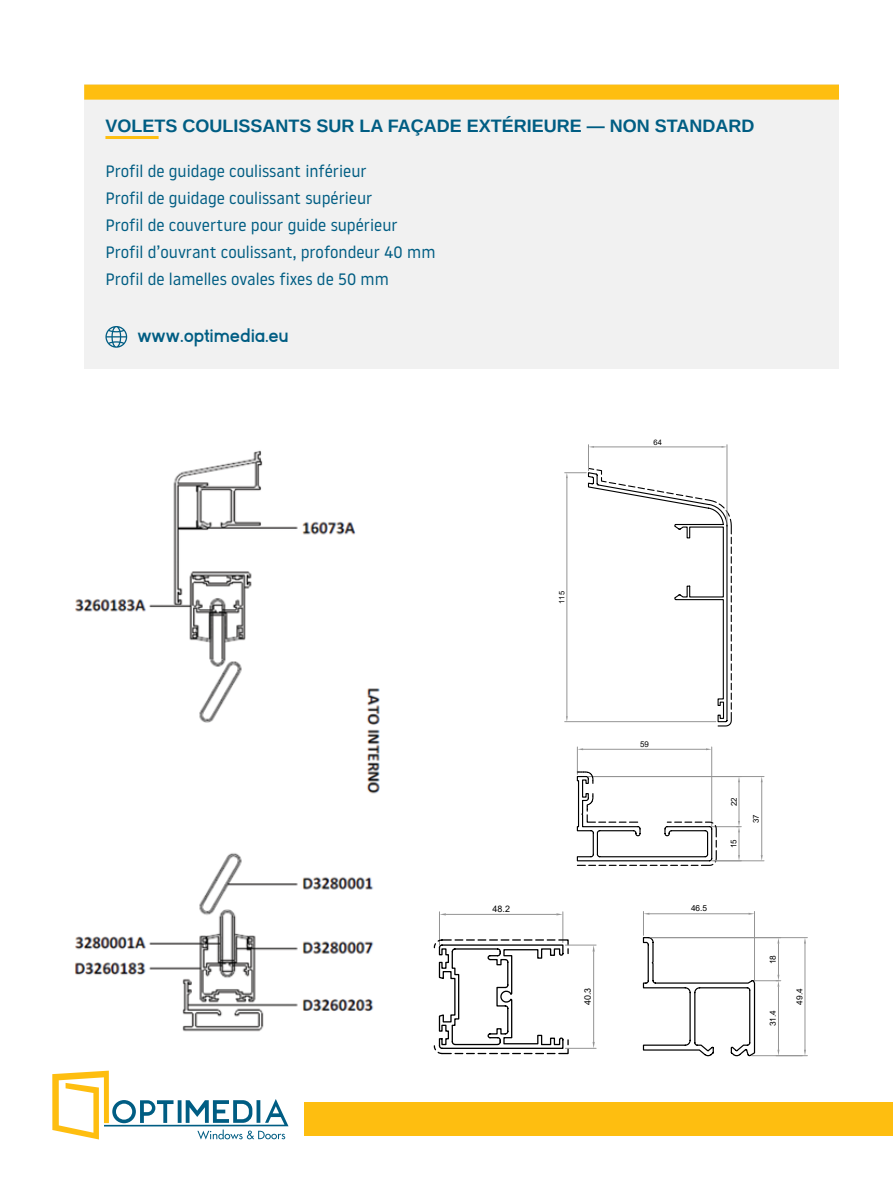
<style>
.page{position:relative;width:893px;height:1191px;background:#fff}
.page>*{position:absolute;margin:0;border:0;box-sizing:border-box;transform-origin:0 0}
.t1{font:700 19.5px "Kayak Sans";color:#005d83}
.t2{font:700 18px "Arimo";color:#005d83}
.t3{font:16.5px/27px "Noway";color:#005d83}
.t4{font:9px "Arial";color:#000}
.t5{font:8.4px "Arial";color:#000}
.t6{font:7.95px "Arial";color:#000}
.t7{font:7.5px "Arial";color:#000}
</style>
<div class="page">
<svg style="left:52px;top:1070px;width:237px;height:69px"></svg>
<div style="left:304px;top:1102px;width:589px;height:33px;background:#febe10"></div>
<img style="left:74px;top:450px;width:306px;height:582px">
<div style="left:84px;top:85px;width:755px;height:284px;background:#f1f1f1"></div>
<hr style="left:105px;top:136px;width:54px;height:3px;background:#febe10">
<div style="left:84px;top:85px;width:755px;height:15px;background:#febe10"></div>
<svg style="left:105px;top:326px;width:22px;height:22px"></svg>
<svg style="left:565px;top:445px;width:167px;height:282px"></svg>
<hr style="left:712px;top:860px;width:52px;height:1px;background:#949494">
<hr style="left:588px;top:776px;width:176px;height:1px;background:#949494">
<hr style="left:761px;top:782px;width:1px;height:73px;background:#949494">
<svg style="left:576px;top:747px;width:165px;height:119px"></svg>
<hr style="left:439px;top:911px;width:1px;height:34px;background:#949494">
<hr style="left:562px;top:911px;width:1px;height:31px;background:#949494">
<hr style="left:446px;top:914px;width:110px;height:1px;background:#949494">
<svg style="left:556px;top:913px;width:7px;height:2px"></svg>
<svg style="left:433px;top:938px;width:136px;height:117px"></svg>
<hr style="left:565px;top:1048px;width:31px;height:1px;background:#949494">
<hr style="left:565px;top:944px;width:31px;height:1px;background:#949494">
<hr style="left:593px;top:951px;width:1px;height:91px;background:#949494">
<hr style="left:752px;top:1055px;width:55px;height:1px;background:#949494">
<hr style="left:651px;top:937px;width:156px;height:1px;background:#949494">
<svg style="left:642px;top:911px;width:164px;height:146px"></svg>
<p class="t2" style="left:105px;top:113px;width:651px">VOLETS COULISSANTS SUR LA FAÇADE EXTÉRIEURE — NON STANDARD</p>
<p class="t3" style="left:105px;top:157px;width:331px">Profil de guidage coulissant inférieur<br>Profil de guidage coulissant supérieur<br>Profil de couverture pour guide supérieur Profil d’ouvrant coulissant, profondeur 40 mm Profil de lamelles ovales fixes de 50 mm</p>
<p class="t1" style="left:137px;top:325px;width:153px">www.optimedia.eu</p>
<p class="t7" style="left:653px;top:437px;width:10px">64</p>
<p class="t7" style="left:557px;top:604px;width:14px;rotate:-90deg">115</p>
<p class="t4" style="left:493px;top:902px;width:19px">48.2</p>
<p class="t6" style="left:640px;top:738px;width:10px">59</p>
<p class="t5" style="left:691px;top:902px;width:18px">46.5</p>
<p class="t6" style="left:728px;top:806px;width:10px;rotate:-90deg">22</p>
<p class="t6" style="left:728px;top:848px;width:10px;rotate:-90deg">15</p>
<p class="t6" style="left:751px;top:823px;width:10px;rotate:-90deg">37</p>
<p class="t5" style="left:767px;top:964px;width:11px;rotate:-90deg">18</p>
<p class="t4" style="left:582px;top:1005px;width:19px;rotate:-90deg">40.3</p>
<p class="t5" style="left:794px;top:1004px;width:18px;rotate:-90deg">49.4</p>
<p class="t5" style="left:767px;top:1026px;width:18px;rotate:-90deg">31.4</p>
</div>
